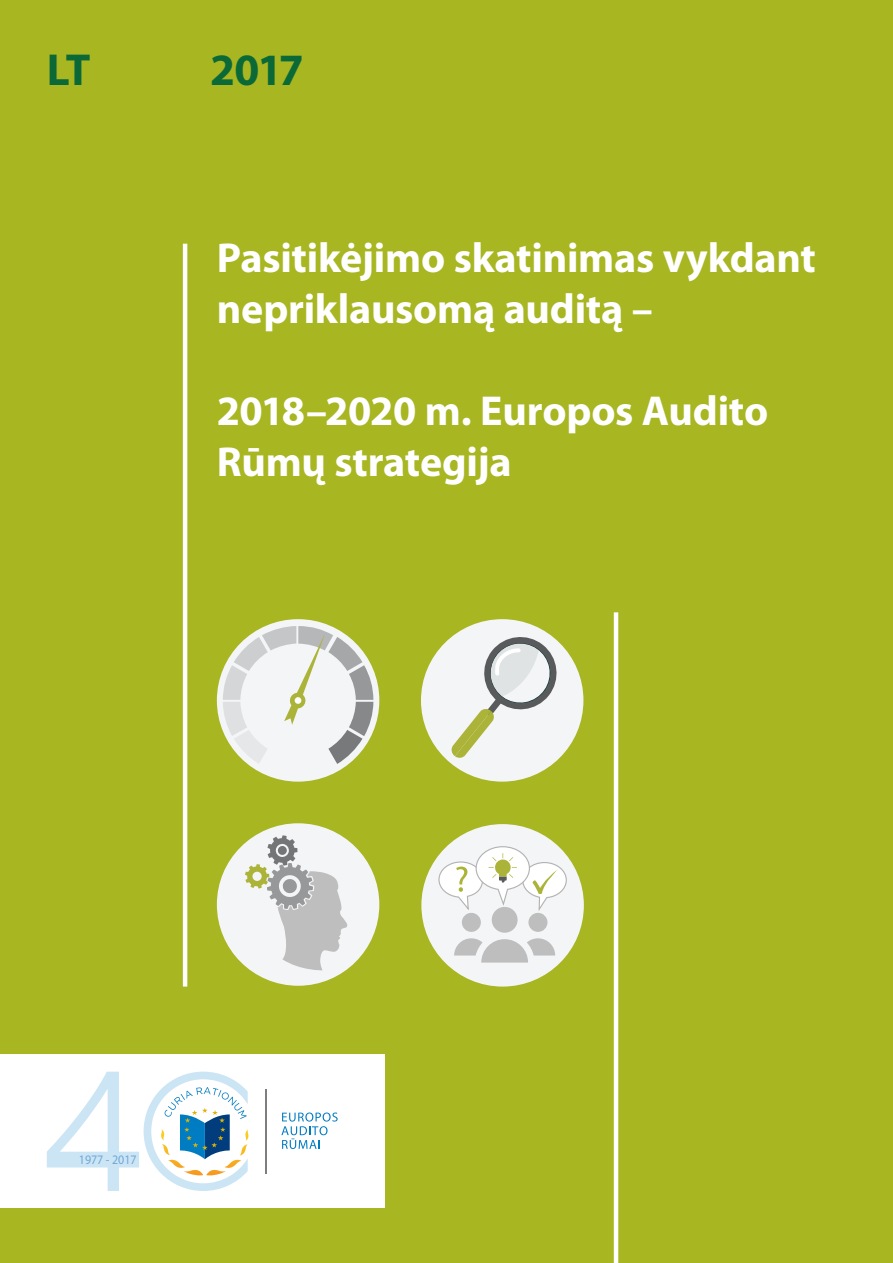
<style>
.page{position:relative;width:893px;height:1263px;background:#a7b621}
.page>*{position:absolute;margin:0;border:0;box-sizing:border-box;transform-origin:0 0}
.t1{font:700 45px "Myriad Pro";letter-spacing:-.065em;color:#0b6938}
.t2{font:700 42px/51px "Myriad Pro";letter-spacing:-.005em;color:#fff}
.t3{font:13.05px "Myriad Pro";color:#71a7d8;scale:.92 1}
</style>
<div class="page">
<div style="left:217px;top:619px;width:162px;height:163px;background:#f4f5f6;border-radius:50%"></div>
<svg style="left:223px;top:626px;width:150px;height:138px"></svg>
<div style="left:217px;top:823px;width:162px;height:163px;background:#f4f5f6;border-radius:50%"></div>
<svg style="left:245px;top:835px;width:102px;height:136px"></svg>
<div style="left:421px;top:619px;width:162px;height:163px;background:#f4f5f6;border-radius:50%"></div>
<svg style="left:451px;top:632px;width:110px;height:127px"></svg>
<div style="left:421px;top:824px;width:163px;height:162px;background:#f4f5f6;border-radius:50%"></div>
<div style="left:528px;top:913px;width:19px;height:19px;background:#bebebf;border-radius:50%"></div>
<div style="left:462px;top:913px;width:19px;height:19px;background:#bebebf;border-radius:50%"></div>
<svg style="left:454px;top:938px;width:101px;height:24px"></svg>
<div style="left:492px;top:907px;width:26px;height:26px;background:#bebebf;border-radius:50%"></div>
<svg style="left:438px;top:845px;width:129px;height:68px"></svg>
<hr style="left:183px;top:244px;width:4px;height:742px;background:#fff">
<hr style="left:614px;top:612px;width:4px;height:651px;background:#fff">
<div style="left:0;top:1054px;width:384px;height:154px;background:#fff"></div>
<hr style="left:265px;top:1089px;width:1px;height:84px;background:#7c7e81">
<svg style="left:47px;top:1071px;width:201px;height:120px"></svg>
<svg style="left:281px;top:1112px;width:57px;height:37px"></svg>
<p class="t1" style="left:47px;top:40px;width:45px">LT</p>
<p class="t1" style="left:210px;top:40px;width:95px">2017</p>
<p class="t2" style="left:217px;top:231px;width:601px">Pasitikėjimo skatinimas vykdant nepriklausomą auditą –</p>
<p class="t2" style="left:217px;top:384px;width:553px">2018–2020 m. Europos Audito<br>Rūmų strategija</p>
<p class="t3" style="left:79px;top:1151px;width:64px">1977 - 2017</p>
</div>
